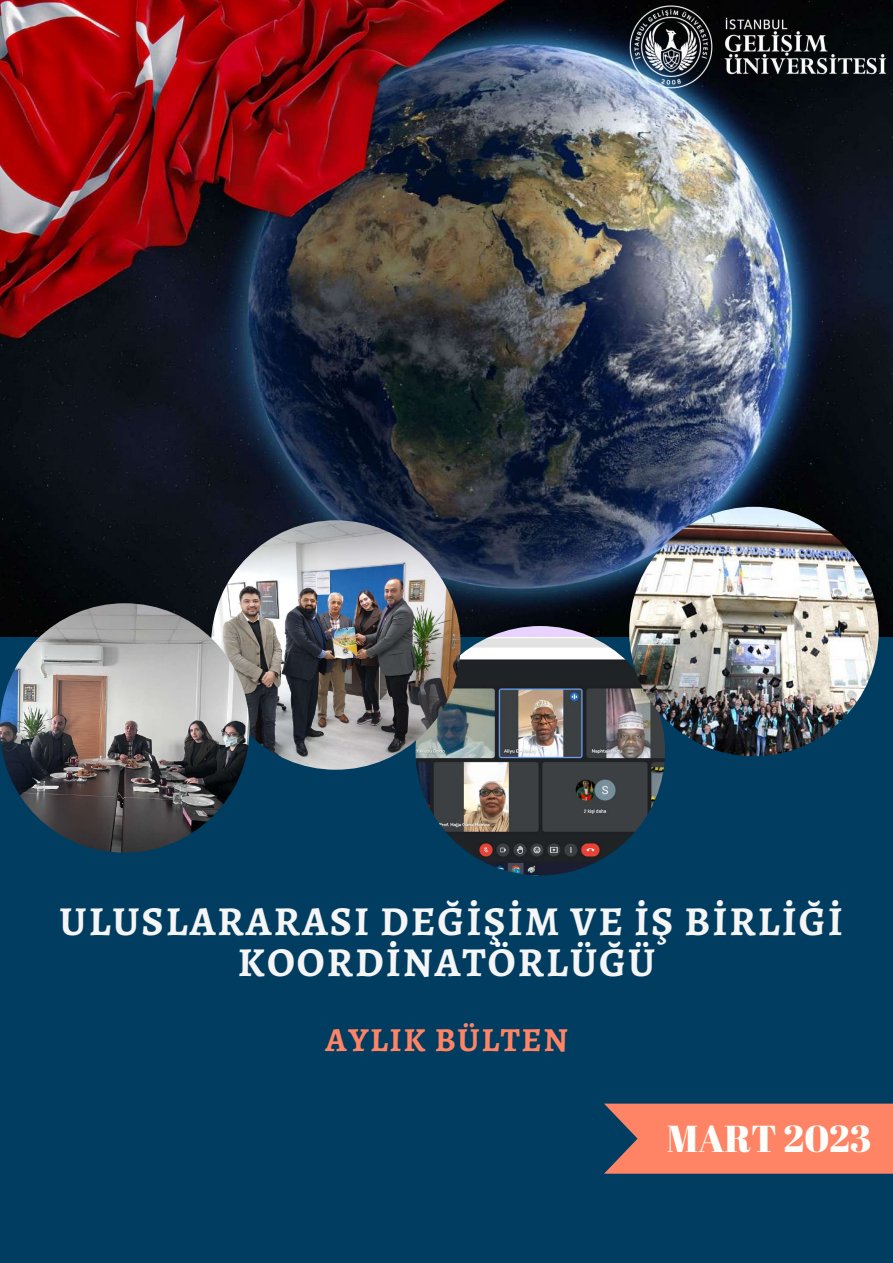
<style>
.page{position:relative;width:893px;height:1263px;background:#003d60}
.page>*{position:absolute;margin:0;border:0;box-sizing:border-box;transform-origin:0 0}
.t1{font:700 41.25px/40.5px "Alegreya";letter-spacing:.05em;color:#f5f5f5;text-align:center}
.t2{font:37.5px "Abril Fatface";color:#fefffb}
.t3{font:700 33.75px "Alegreya";letter-spacing:.05em;color:#ff8466}
</style>
<div class="page">
<img style="left:0;top:0;width:893px;height:636px">
<img style="left:415px;top:626px;width:250px;height:249px;border-radius:50%">
<img style="left:629px;top:507px;width:249px;height:249px;border-radius:50%">
<img style="left:211px;top:520px;width:249px;height:250px;border-radius:50%">
<img style="left:0;top:603px;width:249px;height:250px;border-radius:50%">
<svg style="left:604px;top:1103px;width:289px;height:71px;background:#ed7f65"></svg>
<img style="left:620px;top:0;width:273px;height:89px">
<p class="t1" style="left:60px;top:901px;width:784px">ULUSLARARASI DEĞİŞİM VE İŞ BİRLİĞİ<br>KOORDİNATÖRLÜĞÜ</p>
<p class="t3" style="left:326px;top:1016px;width:244px">AYLIK BÜLTEN</p>
<p class="t2" style="left:667px;top:1113px;width:206px">MART 2023</p>
</div>
